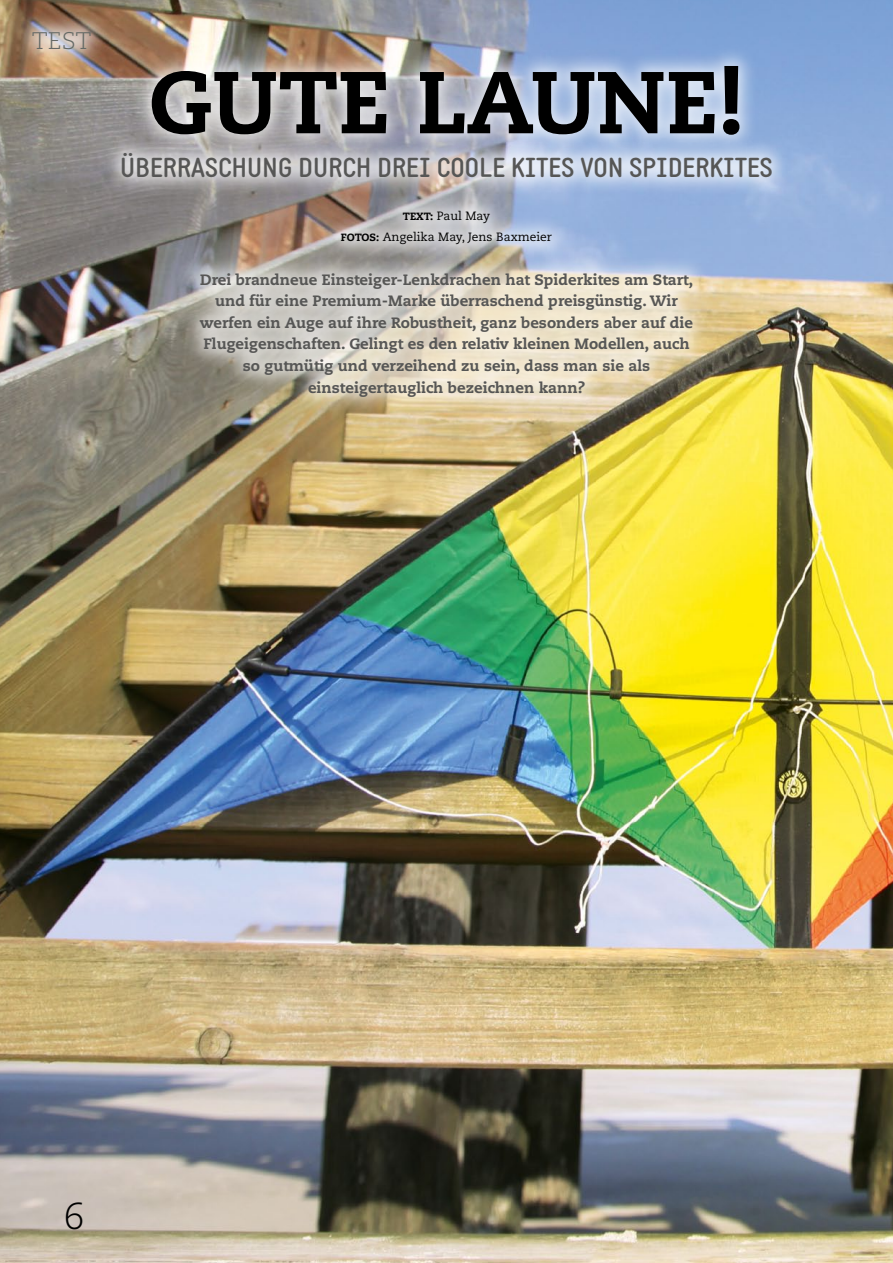
<style>
.page{position:relative;width:893px;height:1263px;background:#fff}
.page>*{position:absolute;margin:0;border:0;box-sizing:border-box;transform-origin:0 0}
.t1{font:800 87.45px "Caecilia LT Std";color:#000}
.t2{font:300 37.5px "Caecilia LT Std";color:#000}
.t3{font:700 27px "Static";color:#565655}
.t4{font:300 24px "Caecilia LT Std";color:#656a66}
.t5{font:800 15px/21.6px "Caecilia LT Std";color:#565655;text-align:center}
.t6{font:12px/21.6px "Caecilia LT Std";color:#000;text-align:center}
.s1{font-weight:800;font-size:10.5px}
</style>
<div class="page">
<img style="left:0;top:0;width:893px;height:1263px">
<div style="left:322px;top:191px;width:249px;height:73px;background:#fff;opacity:.75"></div>
<div style="left:102px;top:133px;width:689px;height:64px;background:#fff;opacity:.75"></div>
<div style="left:181px;top:253px;width:531px;height:163px;background:#fff;opacity:.75"></div>
<div style="left:132px;top:46px;width:627px;height:108px;background:#fff;opacity:.75"></div>
<div style="left:13px;top:12px;width:97px;height:57px;background:#fff;opacity:.75"></div>
<p class="t4" style="left:32px;top:27px;width:61px">TesT</p>
<p class="t1" style="left:149px;top:48px;width:597px">Gute Laune!</p>
<p class="t3" style="left:120px;top:151px;width:654px">ÜBERRASCHUNG DURCH DREI COOLE KITES VON SPIDERKITES</p>
<p class="t6" style="left:341px;top:205px;width:213px"><span class="s1">Text:</span> Paul May<br><span class="s1">Fotos:</span> Angelika May, Jens Baxmeier</p>
<p class="t5" style="left:200px;top:269px;width:495px">Drei brandneue Einsteiger-Lenkdrachen hat Spiderkites am Start, und für eine Premium-Marke überraschend preisgünstig. Wir werfen ein Auge auf ihre Robustheit, ganz besonders aber auf die Flugeigenschaften. Gelingt es den relativ kleinen Modellen, auch so gutmütig und verzeihend zu sein, dass man sie als einsteigertauglich bezeichnen kann?</p>
<p class="t2" style="left:64px;top:1195px;width:22px">6</p>
</div>
